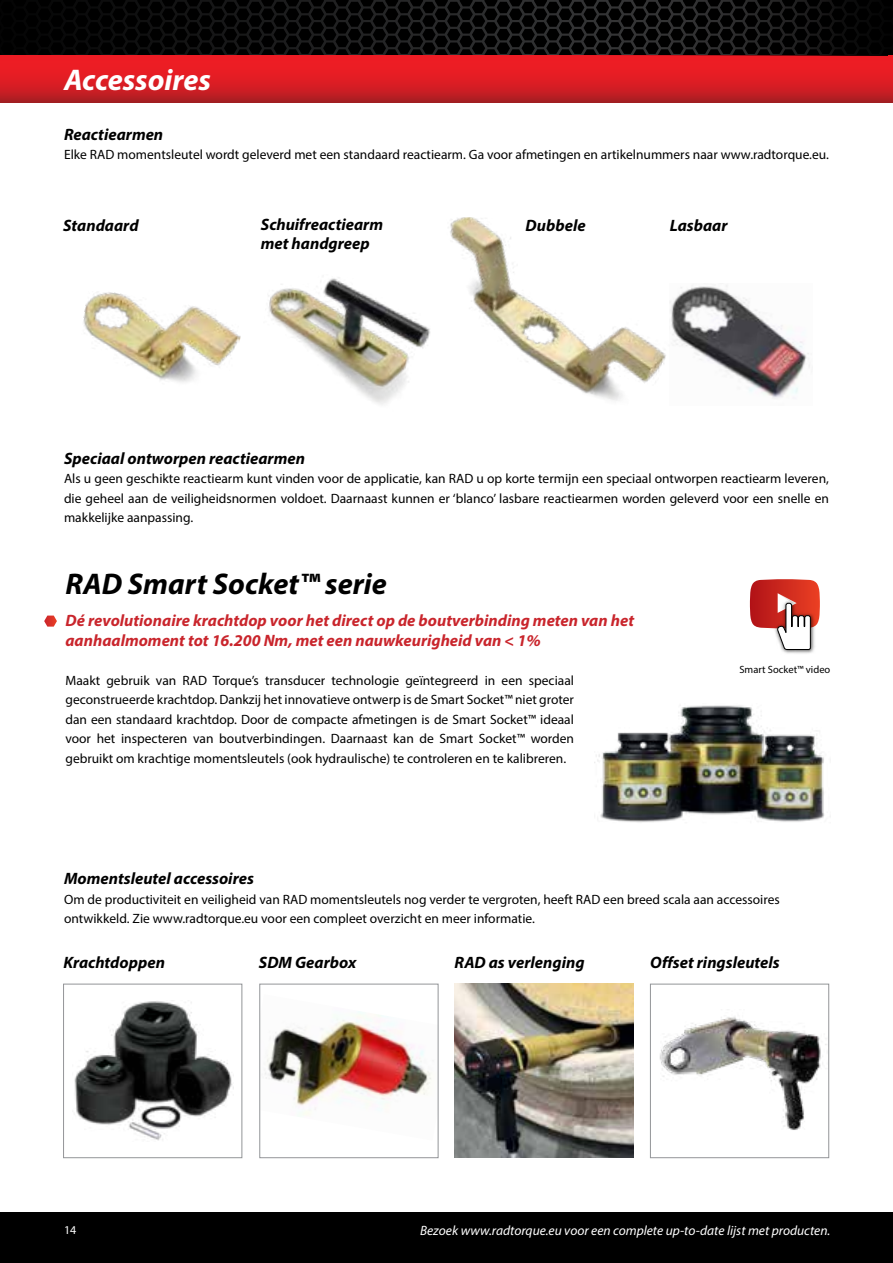
<style>
.page{position:relative;width:893px;height:1263px;background:#fff}
.page>*{position:absolute;margin:0;border:0;box-sizing:border-box;transform-origin:0 0}
.t1{font:italic 700 30px "Myriad Pro";color:#000}
.t2{font:italic 700 30px "Myriad Pro";color:#fff}
.t3{font:italic 700 16.5px/19.5px "Myriad Pro";color:#000}
.t4{font:italic 700 16.5px/19.5px "Myriad Pro";color:#c9252c}
.t5{font:13.5px/19.5px "Myriad Pro";color:#000;text-align:justify}
.t6{font:italic 13.5px "Myriad Pro";color:#fff}
.t7{font:12px "Myriad Pro";color:#fff}
.t8{font:10.5px "Myriad Pro";color:#000}
</style>
<div class="page">
<div style="left:0;top:1212px;width:893px;height:51px;background:#000"></div>
<svg style="left:0;top:0;width:529px;height:55px;background:#080808"></svg>
<svg style="left:0;top:55px;width:889px;height:47px;background:#d81d23"></svg>
<svg style="left:529px;top:0;width:364px;height:55px;background:#0c0c0c"></svg>
<svg style="left:889px;top:55px;width:4px;height:47px"></svg>
<img style="left:74px;top:1000px;width:158px;height:141px">
<div style="left:63px;top:984px;width:179px;height:174px;border:1px solid #939598"></div>
<img style="left:659px;top:1016px;width:168px;height:114px">
<div style="left:650px;top:984px;width:179px;height:174px;border:1px solid #939598"></div>
<img style="left:455px;top:984px;width:178px;height:174px">
<img style="left:674px;top:285px;width:136px;height:114px">
<img style="left:450px;top:217px;width:224px;height:184px">
<img style="left:83px;top:292px;width:158px;height:90px">
<img style="left:265px;top:1011px;width:167px;height:104px">
<div style="left:260px;top:984px;width:178px;height:174px;border:1px solid #939598"></div>
<img style="left:268px;top:266px;width:184px;height:139px">
<img style="left:596px;top:705px;width:228px;height:118px">
<svg style="left:44px;top:615px;width:13px;height:12px"></svg>
<img style="left:782px;top:650px;width:32px;height:4px">
<svg style="left:750px;top:579px;width:70px;height:71px"></svg>
<h1 class="t2" style="left:64px;top:60px;width:149px">Accessoires</h1>
<p class="t3" style="left:64px;top:124px;width:101px">Reactiearmen</p>
<p class="t5" style="left:64px;top:145px;width:766px">Elke RAD momentsleutel wordt geleverd met een standaard reactiearm. Ga voor afmetingen en artikelnummers naar www.radtorque.eu.</p>
<p class="t3" style="left:261px;top:214px;width:124px">Schuifreactiearm met handgreep</p>
<p class="t3" style="left:63px;top:215px;width:77px">Standaard</p>
<p class="t3" style="left:526px;top:215px;width:61px">Dubbele</p>
<p class="t3" style="left:670px;top:215px;width:59px">Lasbaar</p>
<p class="t3" style="left:64px;top:448px;width:242px">Speciaal ontworpen reactiearmen</p>
<p class="t5" style="left:64px;top:469px;width:766px">Als u geen geschikte reactiearm kunt vinden voor de applicatie, kan RAD u op korte termijn een speciaal ontworpen reactiearm leveren, die geheel aan de veiligheidsnormen voldoet. Daarnaast kunnen er ‘blanco’ lasbare reactiearmen worden geleverd voor een snelle en makkelijke aanpassing.</p>
<h1 class="t1" style="left:65px;top:564px;width:323px">RAD Smart Socket™ serie</h1>
<p class="t4" style="left:65px;top:611px;width:570px">Dé revolutionaire krachtdop voor het direct op de boutverbinding meten van het aanhaalmoment tot 16.200 Nm, met een nauwkeurigheid van &lt; 1%</p>
<p class="t5" style="left:65px;top:670px;width:510px">Maakt gebruik van RAD Torque’s transducer technologie geïntegreerd in een speciaal geconstrueerde krachtdop. Dankzij het innovatieve ontwerp is de Smart Socket™ niet groter dan een standaard krachtdop. Door de compacte afmetingen is de Smart Socket™ ideaal voor het inspecteren van boutverbindingen. Daarnaast kan de Smart Socket™ worden gebruikt om krachtige momentsleutels (ook hydraulische) te controleren en te kalibreren.</p>
<p class="t8" style="left:739px;top:663px;width:92px">Smart Socket™ video</p>
<p class="t3" style="left:64px;top:868px;width:191px">Momentsleutel accessoires</p>
<p class="t5" style="left:64px;top:889px;width:717px">Om de productiviteit en veiligheid van RAD momentsleutels nog verder te vergroten, heeft RAD een breed scala aan accessoires ontwikkeld. Zie www.radtorque.eu voor een compleet overzicht en meer informatie.</p>
<p class="t3" style="left:63px;top:952px;width:103px">Krachtdoppen</p>
<p class="t3" style="left:259px;top:952px;width:99px">SDM Gearbox</p>
<p class="t3" style="left:455px;top:952px;width:131px">RAD as verlenging</p>
<p class="t3" style="left:650px;top:952px;width:131px">Offset ringsleutels</p>
<p class="t7" style="left:64px;top:1222px;width:14px">14</p>
<p class="t6" style="left:420px;top:1222px;width:412px">Bezoek www.radtorque.eu voor een complete up-to-date lijst met producten.</p>
</div>
